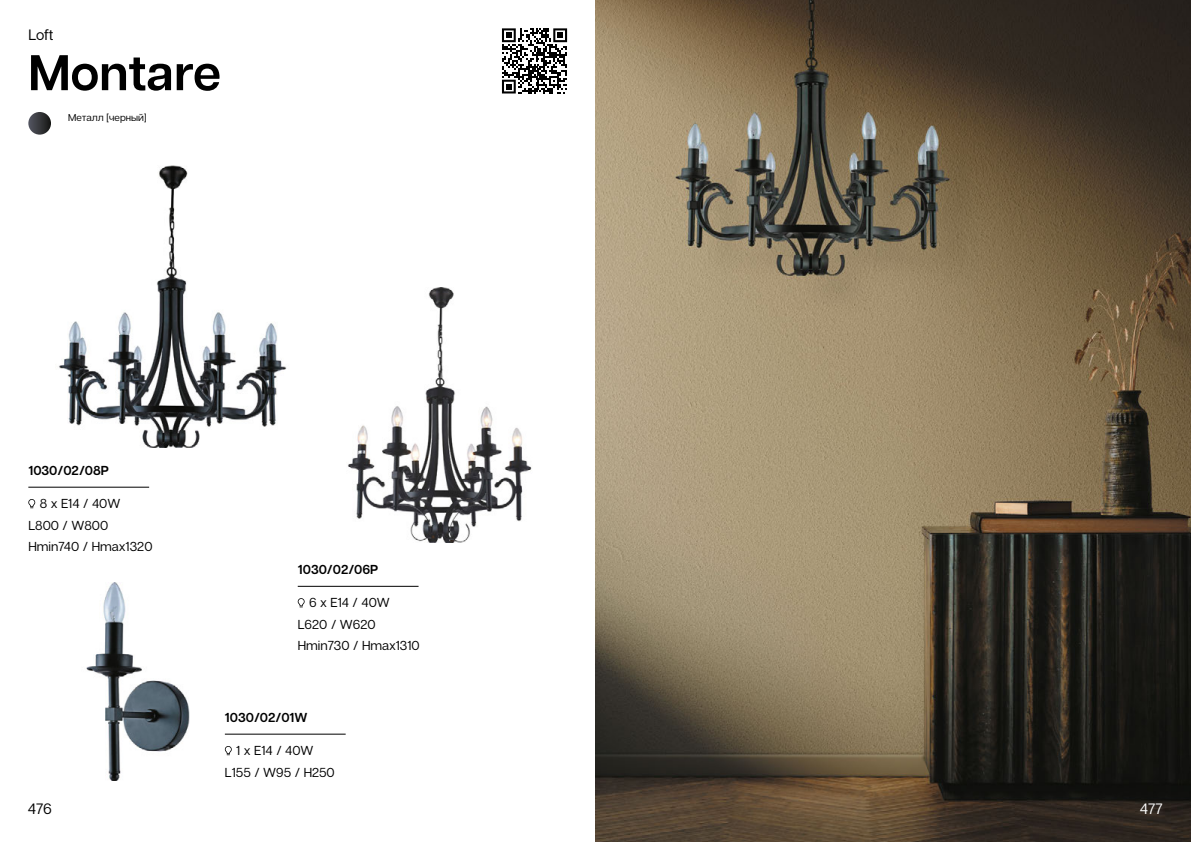
<style>
.page{position:relative;width:1191px;height:842px;background:#fff}
.page>*{position:absolute;margin:0;border:0;box-sizing:border-box;transform-origin:0 0}
.t1{font:600 50px "Articulat CF";color:#000}
.t2{font:15px "Articulat CF";letter-spacing:-.01em;color:#000}
.t3{font:15px "Articulat CF";color:#fff}
.t4{font:13px/21.3px "Articulat CF";color:#000}
.t5{font:600 13px "Articulat CF";color:#000}
.t6{font:10px "Articulat CF";color:#000}
</style>
<div class="page">
<img style="left:86px;top:582px;width:104px;height:198px">
<img style="left:59px;top:166px;width:228px;height:282px">
<img style="left:348px;top:288px;width:184px;height:254px">
<hr style="left:225px;top:734px;width:121px;height:1px;background:#000">
<svg style="left:225px;top:746px;width:7px;height:9px"></svg>
<svg style="left:28px;top:112px;width:23px;height:23px"></svg>
<hr style="left:28px;top:487px;width:121px;height:1px;background:#000">
<svg style="left:28px;top:499px;width:7px;height:9px"></svg>
<hr style="left:298px;top:586px;width:120px;height:1px;background:#000">
<svg style="left:298px;top:598px;width:7px;height:10px"></svg>
<svg style="left:502px;top:28px;width:65px;height:65px"></svg>
<img style="left:595px;top:0;width:596px;height:842px">
<p class="t2" style="left:28px;top:26px;width:27px">Loft</p>
<h1 class="t1" style="left:28px;top:44px;width:194px">Montare</h1>
<p class="t6" style="left:68px;top:111px;width:80px">Металл [черный]</p>
<p class="t5" style="left:28px;top:463px;width:82px">1030/02/08P</p>
<p class="t4" style="left:28px;top:493px;width:126px;text-indent:11px">8 x E14 / 40W<br>L800 / W800<br>Hmin740 / Hmax1320</p>
<p class="t5" style="left:298px;top:562px;width:82px">1030/02/06P</p>
<p class="t4" style="left:298px;top:592px;width:124px;text-indent:11px">6 x E14 / 40W<br>L620 / W620<br>Hmin730 / Hmax1310</p>
<p class="t5" style="left:225px;top:710px;width:84px">1030/02/01W</p>
<p class="t4" style="left:225px;top:740px;width:111px;line-height:21.8px;text-indent:11px">1 x E14 / 40W<br>L155 / W95 / H250</p>
<p class="t2" style="left:28px;top:800px;width:26px">476</p>
<p class="t3" style="left:1139px;top:800px;width:24px">477</p>
</div>
